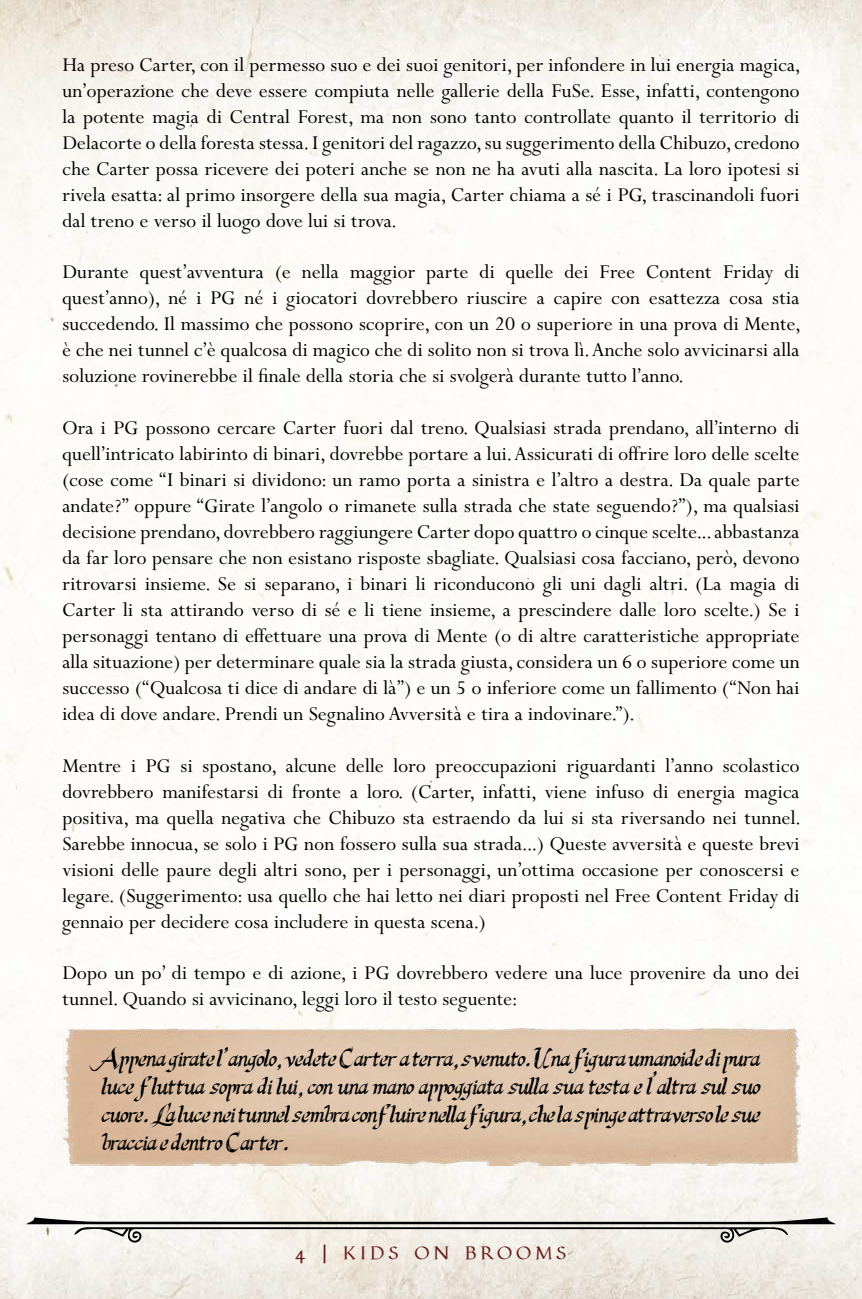
<style>
.page{position:relative;width:862px;height:1299px;background:#fff}
.page>*{position:absolute;margin:0;border:0;box-sizing:border-box;transform-origin:0 0}
.t1{font:22px/26px "Perpetua MT Std";letter-spacing:.01em;color:#000;text-align:justify}
.t2{font:20px "Pfeffer Mediaeval";letter-spacing:.2em;color:#671c15}
.t3{font:18px/28px "Last King Quest";letter-spacing:.005em;color:#000;text-align:justify}
</style>
<div class="page">
<img style="left:0;top:0;width:862px;height:1298px">
<svg style="left:26px;top:1217px;width:809px;height:25px"></svg>
<img style="left:62px;top:1028px;width:738px;height:137px">
<p class="t1" style="left:62px;top:52px;width:739px">Ha preso Carter, con il permesso suo e dei suoi genitori, per infondere in lui energia magica, un’operazione che deve essere compiuta nelle gallerie della FuSe. Esse, infatti, contengono la potente magia di Central Forest, ma non sono tanto controllate quanto il territorio di Delacorte o della foresta stessa. I genitori del ragazzo, su suggerimento della Chibuzo, credono che Carter possa ricevere dei poteri anche se non ne ha avuti alla nascita. La loro ipotesi si rivela esatta: al primo insorgere della sua magia, Carter chiama a sé i PG, trascinandoli fuori dal treno e verso il luogo dove lui si trova.</p>
<p class="t1" style="left:62px;top:260px;width:739px">Durante quest’avventura (e nella maggior parte di quelle dei Free Content Friday di quest’anno), né i PG né i giocatori dovrebbero riuscire a capire con esattezza cosa stia succedendo. Il massimo che possono scoprire, con un 20 o superiore in una prova di Mente, è che nei tunnel c’è qualcosa di magico che di solito non si trova lì. Anche solo avvicinarsi alla soluzione rovinerebbe il finale della storia che si svolgerà durante tutto l’anno.</p>
<p class="t1" style="left:62px;top:415px;width:739px">Ora i PG possono cercare Carter fuori dal treno. Qualsiasi strada prendano, all’interno di quell’intricato labirinto di binari, dovrebbe portare a lui. Assicurati di offrire loro delle scelte (cose come “I binari si dividono: un ramo porta a sinistra e l’altro a destra. Da quale parte andate?” oppure “Girate l’angolo o rimanete sulla strada che state seguendo?”), ma qualsiasi decisione prendano, dovrebbero raggiungere Carter dopo quattro o cinque scelte... abbastanza da far loro pensare che non esistano risposte sbagliate. Qualsiasi cosa facciano, però, devono ritrovarsi insieme. Se si separano, i binari li riconducono gli uni dagli altri. (La magia di Carter li sta attirando verso di sé e li tiene insieme, a prescindere dalle loro scelte.) Se i personaggi tentano di effettuare una prova di Mente (o di altre caratteristiche appropriate alla situazione) per determinare quale sia la strada giusta, considera un 6 o superiore come un successo (“Qualcosa ti dice di andare di là”) e un 5 o inferiore come un fallimento (“Non hai idea di dove andare. Prendi un Segnalino Avversità e tira a indovinare.”).</p>
<p class="t1" style="left:62px;top:753px;width:739px">Mentre i PG si spostano, alcune delle loro preoccupazioni riguardanti l’anno scolastico dovrebbero manifestarsi di fronte a loro. (Carter, infatti, viene infuso di energia magica positiva, ma quella negativa che Chibuzo sta estraendo da lui si sta riversando nei tunnel.<br>Sarebbe innocua, se solo i PG non fossero sulla sua strada...) Queste avversità e queste brevi visioni delle paure degli altri sono, per i personaggi, un’ottima occasione per conoscersi e legare. (Suggerimento: usa quello che hai letto nei diari proposti nel Free Content Friday di gennaio per decidere cosa includere in questa scena.)</p>
<p class="t1" style="left:62px;top:960px;width:739px">Dopo un po’ di tempo e di azione, i PG dovrebbero vedere una luce provenire da uno dei tunnel. Quando si avvicinano, leggi loro il testo seguente:</p>
<p class="t3" style="left:102px;top:1045px;width:660px">Appena girate l’angolo, vedete Carter a terra, svenuto. Una figura umanoide di pura luce fluttua sopra di lui, con una mano appoggiata sulla sua testa e l’altra sul suo cuore. La luce nei tunnel sembra confluire nella figura, che la spinge attraverso le sue braccia e dentro Carter.</p>
<p class="t2" style="left:296px;top:1240px;width:272px">4 | KIDS ON BROOMS</p>
</div>
